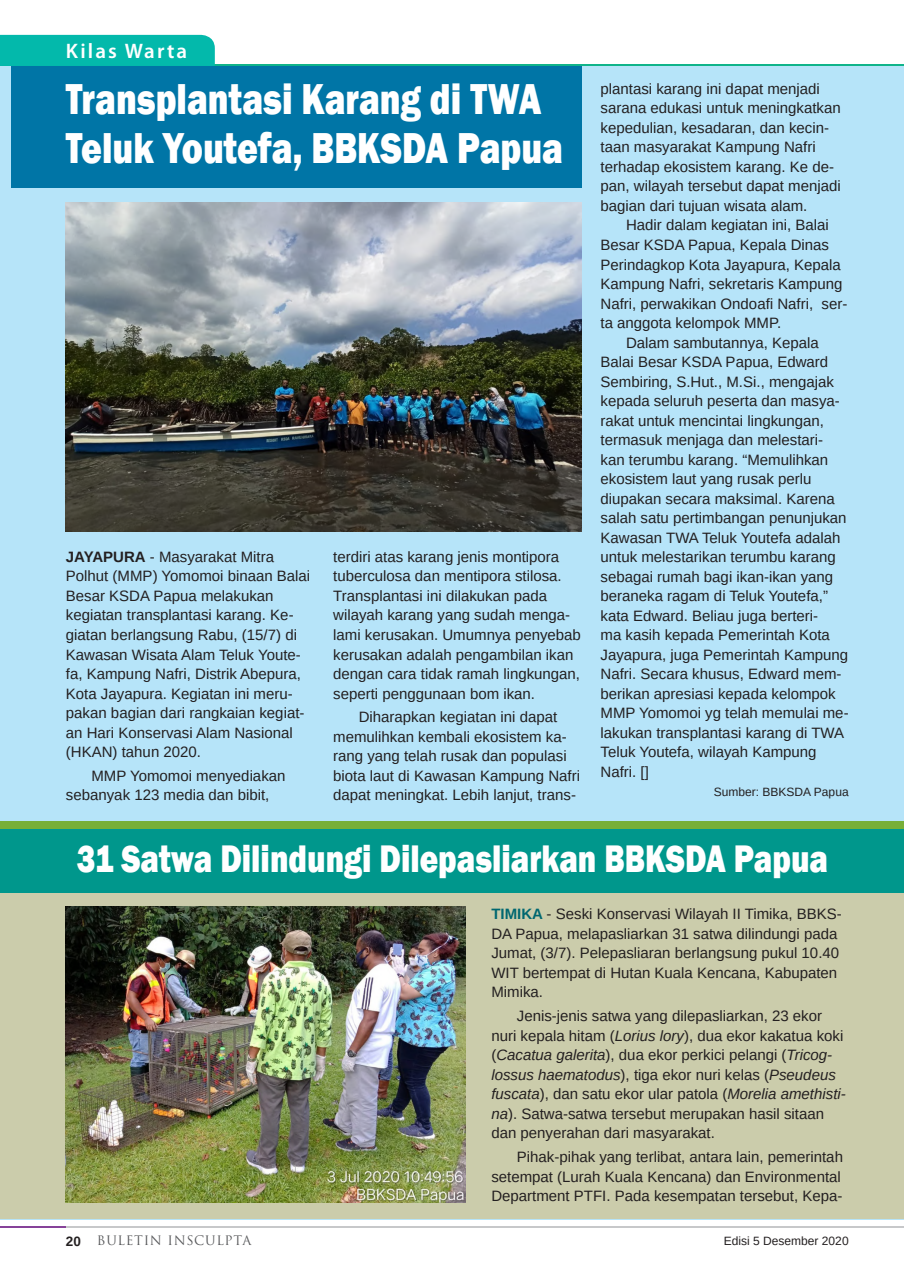
<style>
.page{position:relative;width:904px;height:1285px;background:#fff}
.page>*{position:absolute;margin:0;border:0;box-sizing:border-box;transform-origin:0 0}
.jdl{font:800 44.4px/49.2px "Franklin Gothic";color:#fff;scale:.8 1}
.jdl-2{font:800 39.6px "Franklin Gothic";color:#fff;scale:.8 1}
.Rubik{font:600 21px "Myriad Pro";letter-spacing:.1em;color:#fff}
.ISI{font:15px/19.5px "Arimo";color:#231f20}
.t1{font:12.75px "Trajan Pro";letter-spacing:.05em;color:#57585a}
.ISI-2{font:12px "Arimo";color:#231f20}
.s1{font-weight:700}
.s2{font-weight:700;color:#006770}
.s3{font-style:italic}
.s4{font-family:"Arimo";font-weight:700;font-size:13.5px;color:#231f20}
</style>
<div class="page">
<hr style="left:53px;top:1226px;width:851px;height:1px;background:#c7c8ca">
<hr style="left:0;top:1226px;width:66px;height:1px;background:#864399">
<hr style="left:0;top:64px;width:904px;height:2px;background:#10b48a">
<div style="left:0;top:66px;width:904px;height:1152px;background:#b6e4f9"></div>
<div style="left:11px;top:66px;width:570px;height:121px;background:#0075a6"></div>
<img style="left:66px;top:202px;width:515px;height:329px">
<div style="left:0;top:855px;width:904px;height:363px;background:#cbccab"></div>
<div style="left:0;top:821px;width:904px;height:10px;background:#77af38"></div>
<div style="left:0;top:828px;width:904px;height:64px;background:#00978c"></div>
<img style="left:66px;top:906px;width:399px;height:295px">
<div style="left:0;top:35px;width:215px;height:31px;background:#03b9ab"></div>
<p class="Rubik" style="left:66px;top:38px;width:123px">Kilas Warta</p>
<p class="jdl" style="left:66px;top:74px;width:623px">Transplantasi Karang di TWA<br>Teluk Youtefa, BBKSDA Papua</p>
<p class="ISI" style="left:600px;top:79px;width:242px">plantasi karang ini dapat menjadi sarana edukasi untuk meningkatkan kepedulian, kesadaran, dan kecin&shy;taan masyarakat Kampung Nafri terhadap ekosistem karang. Ke de&shy;pan, wilayah tersebut dapat menjadi bagian dari tujuan wisata alam.</p>
<p class="ISI" style="left:600px;top:216px;width:248px;text-indent:26px">Hadir dalam kegiatan ini, Balai<br>Besar KSDA Papua, Kepala Dinas<br>Perindagkop Kota Jayapura, Kepala<br>Kampung Nafri, sekretaris Kampung<br>Nafri, perwakikan Ondoafi Nafri, ser&shy;ta anggota kelompok MMP.</p>
<p class="ISI" style="left:600px;top:333px;width:250px;text-indent:26px">Dalam sambutannya, Kepala<br>Balai Besar KSDA Papua, Edward<br>Sembiring, S.Hut., M.Si., mengajak kepada seluruh peserta dan masya&shy;rakat untuk mencintai lingkungan, termasuk menjaga dan melestari&shy;kan terumbu karang. “Memulihkan ekosistem laut yang rusak perlu diupakan secara maksimal. Karena salah satu pertimbangan penunjukan<br>Kawasan TWA Teluk Youtefa adalah untuk melestarikan terumbu karang sebagai rumah bagi ikan-ikan yang beraneka ragam di Teluk Youtefa,” kata Edward. Beliau juga berteri-<br>ma kasih kepada Pemerintah Kota<br>Jayapura, juga Pemerintah Kampung<br>Nafri. Secara khusus, Edward mem&shy;berikan apresiasi kepada kelompok<br>MMP Yomomoi yg telah memulai me&shy;lakukan transplantasi karang di TWA<br>Teluk Youtefa, wilayah Kampung<br>Nafri. []</p>
<p class="ISI-2" style="left:714px;top:784px;width:136px">Sumber: BBKSDA Papua</p>
<p class="ISI" style="left:66px;top:547px;width:246px"><span class="s1">JAYAPURA</span> - Masyarakat Mitra<br>Polhut (MMP) Yomomoi binaan Balai<br>Besar KSDA Papua melakukan kegiatan transplantasi karang. Ke&shy;giatan berlangsung Rabu, (15/7) di<br>Kawasan Wisata Alam Teluk Youte&shy;fa, Kampung Nafri, Distrik Abepura,<br>Kota Jayapura. Kegiatan ini meru&shy;pakan bagian dari rangkaian kegiat&shy;an Hari Konservasi Alam Nasional (HKAN) tahun 2020.</p>
<p class="ISI" style="left:66px;top:765px;width:221px;text-indent:26px">MMP Yomomoi menyediakan sebanyak 123 media dan bibit,</p>
<p class="ISI" style="left:333px;top:547px;width:249px">terdiri atas karang jenis montipora tuberculosa dan mentipora stilosa.<br>Transplantasi ini dilakukan pada wilayah karang yang sudah menga&shy;lami kerusakan. Umumnya penyebab kerusakan adalah pengambilan ikan dengan cara tidak ramah lingkungan, seperti penggunaan bom ikan.</p>
<p class="ISI" style="left:333px;top:707px;width:248px;text-indent:26px">Diharapkan kegiatan ini dapat memulihkan kembali ekosistem ka&shy;rang yang telah rusak dan populasi biota laut di Kawasan Kampung Nafri dapat meningkat. Lebih lanjut, trans-</p>
<p class="jdl-2" style="left:77px;top:832px;width:940px">31 Satwa Dilindungi Dilepasliarkan BBKSDA Papua</p>
<p class="ISI" style="left:491px;top:904px;width:352px"><span class="s2">TIMIKA</span> - Seski Konservasi Wilayah II Timika, BBKS-DA Papua, melapasliarkan 31 satwa dilindungi pada Jumat, (3/7). Pelepasliaran berlangsung pukul 10.40<br>WIT bertempat di Hutan Kuala Kencana, Kabupaten Mimika.</p>
<p class="ISI" style="left:491px;top:1006px;width:356px;text-indent:26px">Jenis-jenis satwa yang dilepasliarkan, 23 ekor nuri kepala hitam (<span class="s3">Lorius lory</span>), dua ekor kakatua koki (<span class="s3">Cacatua galerita</span>), dua ekor perkici pelangi (<span class="s3">Tricog&shy;lossus haematodus</span>), tiga ekor nuri kelas (<span class="s3">Pseudeus fuscata</span>), dan satu ekor ular patola (<span class="s3">Morelia amethisti&shy;na</span>). Satwa-satwa tersebut merupakan hasil sitaan dan penyerahan dari masyarakat.</p>
<p class="ISI" style="left:491px;top:1146px;width:353px;text-indent:26px">Pihak-pihak yang terlibat, antara lain, pemerintah setempat (Lurah Kuala Kencana) dan Environmental<br>Department PTFI. Pada kesempatan tersebut, Kepa-</p>
<p class="t1" style="left:66px;top:1232px;width:187px"><span class="s4">20</span> BULETIN INSCULPTA</p>
<p class="ISI-2" style="left:724px;top:1232px;width:126px">Edisi 5 Desember 2020</p>
</div>
